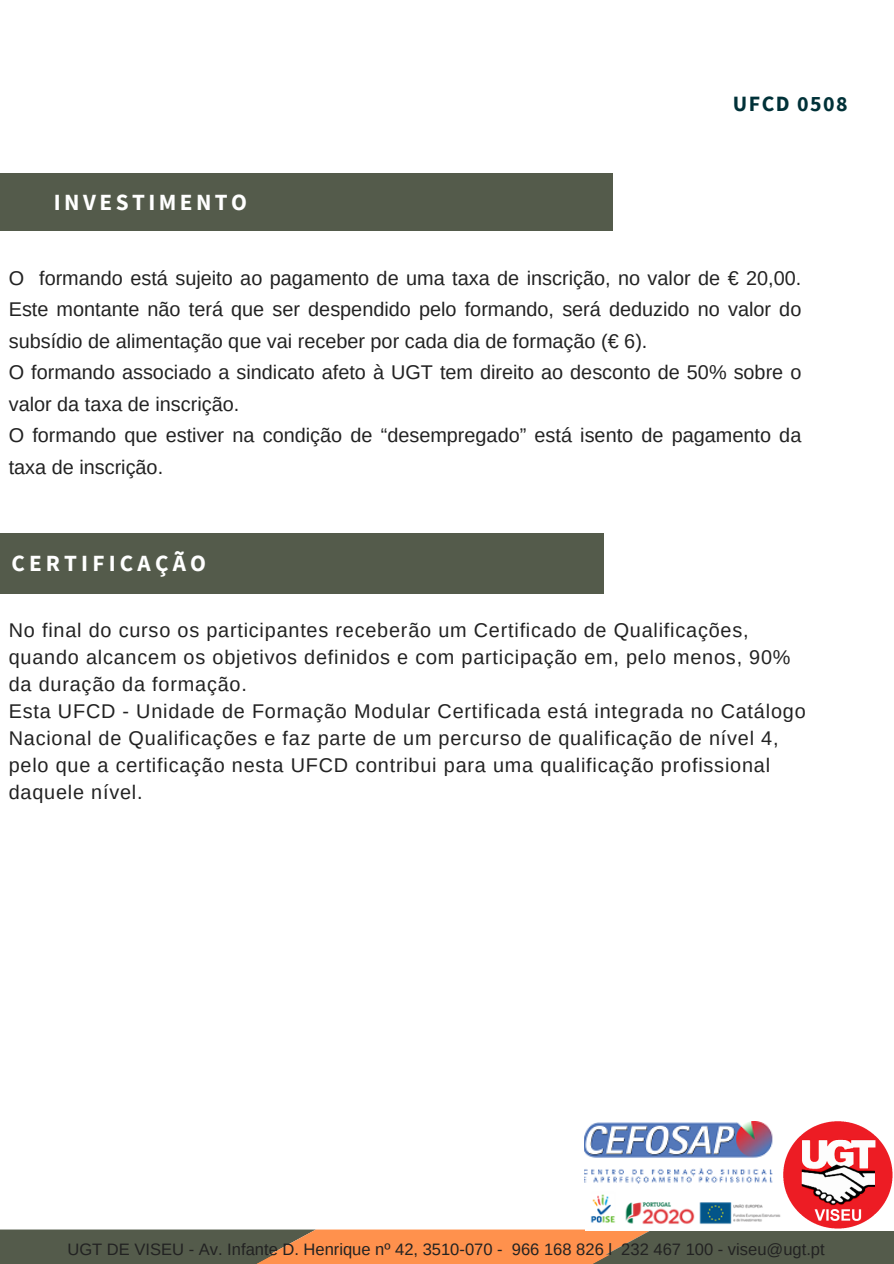
<style>
.page{position:relative;width:894px;height:1264px;background:#fff}
.page>*{position:absolute;margin:0;border:0;box-sizing:border-box;transform-origin:0 0}
.t1{font:700 23.1px "Source Sans Pro";letter-spacing:.165em;color:#fff}
.t2{font:700 21.75px "Source Sans Pro";letter-spacing:.07em;color:#003138}
.t3{font:19.8px/31.5px "Arimo";color:#222}
.t4{font:19.8px/27px "Arimo";letter-spacing:.04em;color:#222}
.t5{font:16.5px "Arimo";color:#222}
</style>
<div class="page">
<div style="left:0;top:1229px;width:316px;height:34px;background:#545b4b"></div>
<svg style="left:241px;top:1229px;width:336px;height:25px"></svg>
<svg style="left:577px;top:1229px;width:316px;height:25px;fill:#545b4b"></svg>
<div style="left:0;top:173px;width:612px;height:58px;background:#545b4b"></div>
<div style="left:0;top:533px;width:603px;height:60px;background:#545b4b"></div>
<div style="left:258px;top:1254px;width:278px;height:9px;background:#ff914d"></div>
<svg style="left:536px;top:1254px;width:357px;height:9px;fill:#545b4b"></svg>
<img style="left:781px;top:1121px;width:112px;height:109px">
<img style="left:584px;top:1121px;width:198px;height:63px">
<img style="left:585px;top:1194px;width:196px;height:36px">
<h2 class="t1" style="left:54px;top:188px;width:195px">INVESTIMENTO</h2>
<h1 class="t2" style="left:732px;top:89px;width:116px">UFCD 0508</h1>
<p class="t3" style="left:9px;top:262px;width:793px">O formando está sujeito ao pagamento de uma taxa de inscrição, no valor de € 20,00.<br>Este montante não terá que ser despendido pelo formando, será deduzido no valor do subsídio de alimentação que vai receber por cada dia de formação (€ 6).<br>O formando associado a sindicato afeto à UGT tem direito ao desconto de 50% sobre o valor da taxa de inscrição.<br>O formando que estiver na condição de “desempregado” está isento de pagamento da taxa de inscrição.</p>
<p class="t1" style="left:11px;top:548px;width:196px">CERTIFICAÇÃO</p>
<h1 class="t4" style="left:9px;top:616px;width:798px">No final do curso os participantes receberão um Certificado de Qualificações, quando alcancem os objetivos definidos e com participação em, pelo menos, 90% da duração da formação.<br>Esta UFCD - Unidade de Formação Modular Certificada está integrada no Catálogo Nacional de Qualificações e faz parte de um percurso de qualificação de nível 4, pelo que a certificação nesta UFCD contribui para uma qualificação profissional daquele nível.</h1>
<h1 class="t5" style="left:67px;top:1239px;width:758px">UGT DE VISEU - Av. Infante D. Henrique nº 42, 3510-070 - 966 168 826 l 232 467 100 - viseu@ugt.pt</h1>
</div>
